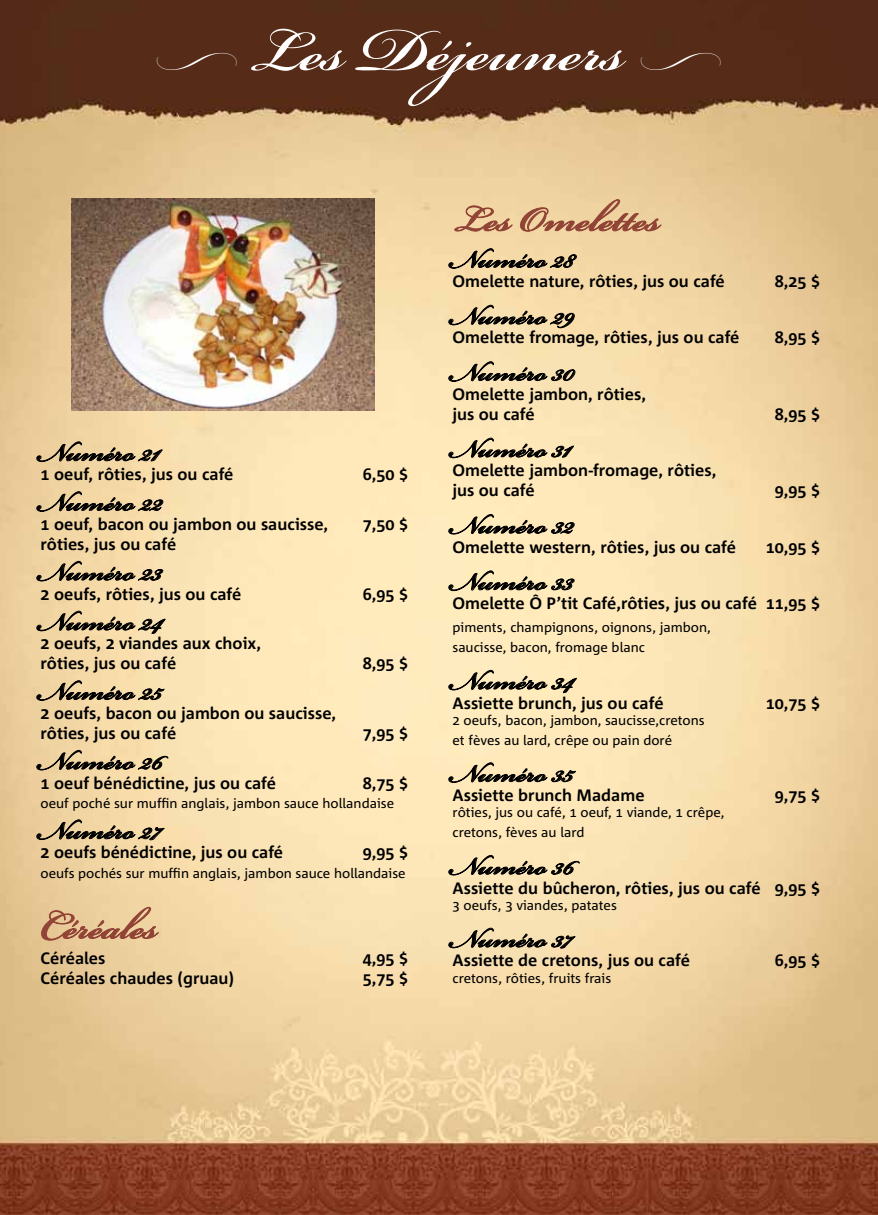
<style>
.page{position:relative;width:878px;height:1215px;background:#fff}
.page>*{position:absolute;margin:0;border:0;box-sizing:border-box;transform-origin:0 0}
.t1{font:90px "Bickham Script MM 700";color:#fff}
.t2{font:54px "Bickham Script MM 700";color:#914436}
.t3{font:39px "Bickham Script MM 700";color:#000}
.t4{font:36px "Bickham Script MM Or 700";color:#fff}
.t5{font:700 16.5px/19.8px "Corpid";color:#000}
.t6{font:13.5px/19.8px "Corpid";color:#000}
</style>
<div class="page">
<img style="left:0;top:0;width:878px;height:1215px">
<svg style="left:36px;top:442px;width:127px;height:20px;background:#bca67f"></svg>
<svg style="left:36px;top:491px;width:127px;height:21px;background:#bda780"></svg>
<svg style="left:36px;top:561px;width:127px;height:20px;background:#bca681"></svg>
<svg style="left:36px;top:611px;width:129px;height:23px;background:#c4af87"></svg>
<svg style="left:36px;top:680px;width:128px;height:21px;background:#bfab83"></svg>
<svg style="left:36px;top:750px;width:132px;height:20px;background:#bda881"></svg>
<svg style="left:36px;top:820px;width:128px;height:21px;background:#bea780"></svg>
<svg style="left:41px;top:907px;width:118px;height:34px;background:#d8b187"></svg>
<svg style="left:448px;top:199px;width:213px;height:70px;background:#dfc093"></svg>
<svg style="left:448px;top:305px;width:126px;height:24px;background:#c7b28b"></svg>
<svg style="left:448px;top:361px;width:127px;height:21px;background:#c3b28d"></svg>
<svg style="left:448px;top:438px;width:126px;height:20px;background:#c5b490"></svg>
<svg style="left:448px;top:514px;width:126px;height:20px;background:#c4b48f"></svg>
<svg style="left:448px;top:571px;width:126px;height:20px;background:#c4b591"></svg>
<svg style="left:448px;top:670px;width:128px;height:23px;background:#cbbb97"></svg>
<svg style="left:448px;top:762px;width:127px;height:21px;background:#c8b692"></svg>
<svg style="left:448px;top:855px;width:131px;height:20px;background:#c4b38e"></svg>
<svg style="left:448px;top:928px;width:127px;height:21px;background:#c2b18c"></svg>
<img style="left:72px;top:198px;width:302px;height:212px">
<h3 class="t4" style="left:155px;top:43px;width:86px">0</h3>
<h1 class="t1" style="left:247px;top:2px;width:379px">Les Déjeuners</h1>
<h3 class="t4" style="left:639px;top:43px;width:86px">0</h3>
<h2 class="t2" style="left:452px;top:190px;width:209px">Les Omelettes</h2>
<h3 class="t3" style="left:452px;top:238px;width:123px">Numéro 28</h3>
<p class="t5" style="left:452px;top:271px;width:274px">Omelette nature, rôties, jus ou café</p>
<p class="t5" style="left:774px;top:271px;width:47px">8,25 $</p>
<h3 class="t3" style="left:452px;top:294px;width:123px">Numéro 29</h3>
<p class="t5" style="left:452px;top:328px;width:288px">Omelette fromage, rôties, jus ou café</p>
<p class="t5" style="left:774px;top:328px;width:47px">8,95 $</p>
<h3 class="t3" style="left:452px;top:351px;width:123px">Numéro 30</h3>
<p class="t5" style="left:452px;top:385px;width:195px">Omelette jambon, rôties, jus ou café</p>
<p class="t5" style="left:774px;top:404px;width:47px">8,95 $</p>
<h3 class="t3" style="left:40px;top:431px;width:121px">Numéro 21</h3>
<p class="t5" style="left:40px;top:465px;width:194px">1 oeuf, rôties, jus ou café</p>
<p class="t5" style="left:363px;top:465px;width:47px">6,50 $</p>
<h3 class="t3" style="left:40px;top:481px;width:123px">Numéro 22</h3>
<p class="t5" style="left:40px;top:515px;width:289px">1 oeuf, bacon ou jambon ou saucisse,</p>
<p class="t5" style="left:363px;top:515px;width:47px">7,50 $</p>
<p class="t5" style="left:40px;top:534px;width:137px">rôties, jus ou café</p>
<h3 class="t3" style="left:40px;top:551px;width:123px">Numéro 23</h3>
<p class="t5" style="left:40px;top:584px;width:202px">2 oeufs, rôties, jus ou café</p>
<p class="t5" style="left:363px;top:584px;width:47px">6,95 $</p>
<h3 class="t3" style="left:40px;top:600px;width:124px">Numéro 24</h3>
<p class="t5" style="left:40px;top:634px;width:222px">2 oeufs, 2 viandes aux choix, rôties, jus ou café</p>
<p class="t5" style="left:363px;top:654px;width:47px">8,95 $</p>
<h3 class="t3" style="left:40px;top:670px;width:123px">Numéro 25</h3>
<p class="t5" style="left:40px;top:704px;width:297px">2 oeufs, bacon ou jambon ou saucisse, rôties, jus ou café</p>
<p class="t5" style="left:363px;top:723px;width:47px">7,95 $</p>
<h3 class="t3" style="left:40px;top:740px;width:124px">Numéro 26</h3>
<p class="t5" style="left:40px;top:773px;width:237px">1 oeuf bénédictine, jus ou café</p>
<p class="t5" style="left:363px;top:773px;width:47px">8,75 $</p>
<p class="t6" style="left:40px;top:794px;width:355px">oeuf poché sur muffin anglais, jambon sauce hollandaise</p>
<h3 class="t3" style="left:40px;top:809px;width:122px">Numéro 27</h3>
<p class="t5" style="left:40px;top:843px;width:244px">2 oeufs bénédictine, jus ou café</p>
<p class="t5" style="left:363px;top:843px;width:47px">9,95 $</p>
<p class="t6" style="left:40px;top:864px;width:366px">oeufs pochés sur muffin anglais, jambon sauce hollandaise</p>
<h2 class="t2" style="left:40px;top:898px;width:118px">Céréales</h2>
<p class="t5" style="left:40px;top:948px;width:66px">Céréales</p>
<p class="t5" style="left:363px;top:948px;width:47px">4,95 $</p>
<p class="t5" style="left:40px;top:968px;width:195px">Céréales chaudes (gruau)</p>
<p class="t5" style="left:363px;top:968px;width:41px">5,75 $</p>
<h3 class="t3" style="left:452px;top:427px;width:120px">Numéro 31</h3>
<p class="t5" style="left:452px;top:461px;width:265px">Omelette jambon-fromage, rôties, jus ou café</p>
<p class="t5" style="left:774px;top:481px;width:47px">9,95 $</p>
<h3 class="t3" style="left:452px;top:504px;width:119px">Numéro 32</h3>
<p class="t5" style="left:452px;top:537px;width:285px">Omelette western, rôties, jus ou café</p>
<p class="t5" style="left:765px;top:537px;width:56px">10,95 $</p>
<h3 class="t3" style="left:452px;top:560px;width:122px">Numéro 33</h3>
<p class="t5" style="left:452px;top:594px;width:369px">Omelette Ô P’tit Café, rôties, jus ou café 11,95 $</p>
<p class="t6" style="left:452px;top:618px;width:258px">piments, champignons, oignons, jambon, saucisse, bacon, fromage blanc</p>
<h3 class="t3" style="left:452px;top:660px;width:123px">Numéro 34</h3>
<p class="t5" style="left:452px;top:693px;width:212px">Assiette brunch, jus ou café</p>
<p class="t5" style="left:765px;top:693px;width:51px">10,75 $</p>
<p class="t6" style="left:452px;top:710px;width:254px">2 oeufs, bacon, jambon, saucisse, cretons et fèves au lard, crêpe ou pain doré</p>
<h3 class="t3" style="left:452px;top:752px;width:122px">Numéro 35</h3>
<p class="t5" style="left:452px;top:786px;width:187px">Assiette brunch Madame</p>
<p class="t5" style="left:774px;top:786px;width:41px">9,75 $</p>
<p class="t6" style="left:452px;top:803px;width:273px">rôties, jus ou café, 1 oeuf, 1 viande, 1 crêpe, cretons, fèves au lard</p>
<h3 class="t3" style="left:452px;top:845px;width:120px">Numéro 36</h3>
<p class="t5" style="left:452px;top:878px;width:364px">Assiette du bûcheron, rôties, jus ou café 9,95 $</p>
<p class="t6" style="left:452px;top:895px;width:166px">3 oeufs, 3 viandes, patates</p>
<h3 class="t3" style="left:452px;top:917px;width:120px">Numéro 37</h3>
<p class="t5" style="left:452px;top:951px;width:239px">Assiette de cretons, jus ou café</p>
<p class="t5" style="left:774px;top:951px;width:41px">6,95 $</p>
<p class="t6" style="left:452px;top:968px;width:160px">cretons, rôties, fruits frais</p>
</div>
